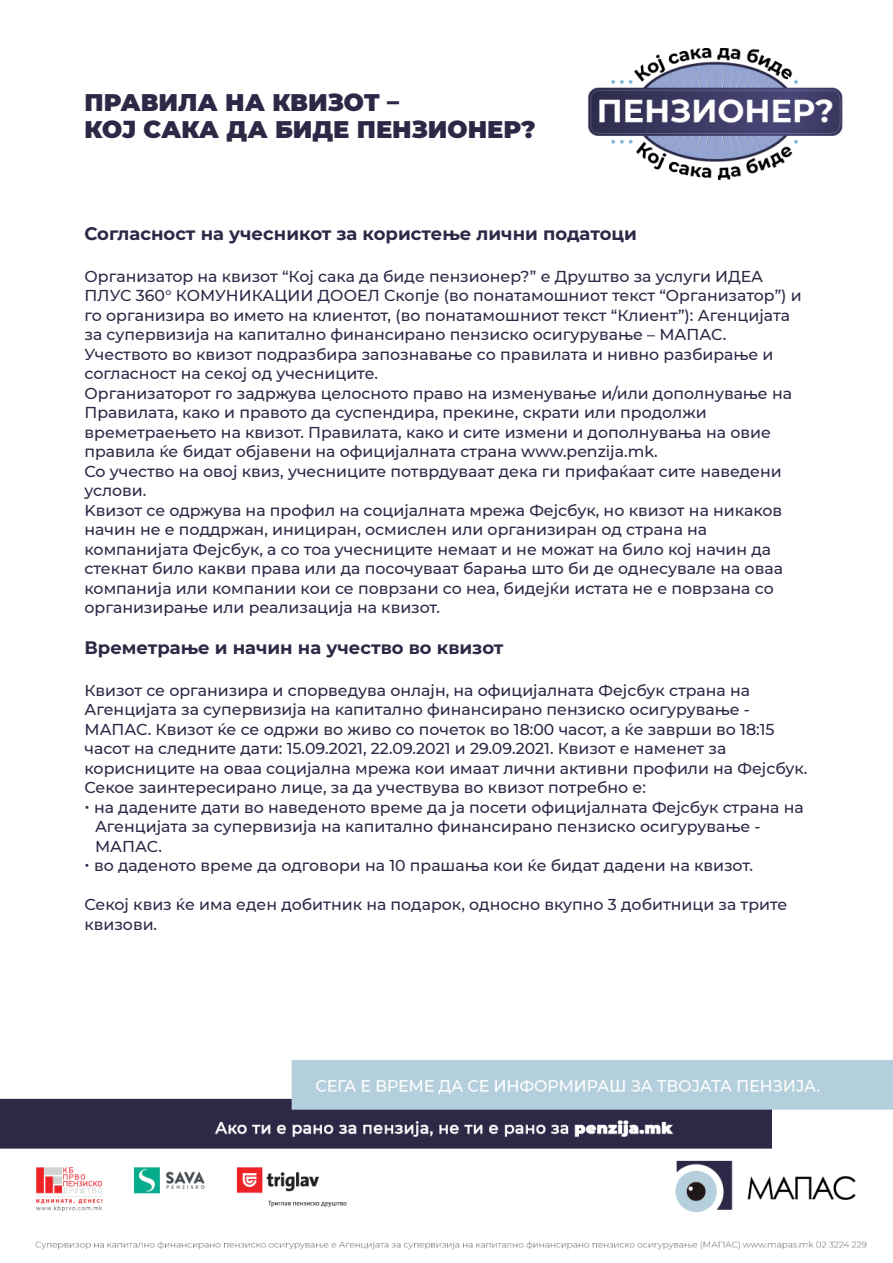
<style>
.page{position:relative;width:893px;height:1263px;background:#fff}
.page>*{position:absolute;margin:0;border:0;box-sizing:border-box;transform-origin:0 0}
.t1{font:900 24px/27px "Montserrat";color:#2c2947}
.t2{font:700 18px "Montserrat";color:#2c2947}
.t3{font:500 15.75px/19.5px "Montserrat";color:#2c2947}
</style>
<div class="page">
<img style="left:0;top:48px;width:893px;height:1202px">
<h1 class="t1" style="left:85px;top:87px;width:453px">ПРАВИЛА НА КВИЗОТ –<br>КОЈ САКА ДА БИДЕ ПЕНЗИОНЕР?</h1>
<p class="t2" style="left:85px;top:221px;width:554px">Согласност на учесникот за користење лични податоци</p>
<p class="t3" style="left:85px;top:266px;width:719px">Организатор на квизот “Кој сака да биде пензионер?” е Друштво за услуги ИДЕА ПЛУС 360° КОМУНИКАЦИИ ДООЕЛ Скопје (во понатамошниот текст “Организатор”) и го организира во името на клиентот, (во понатамошниот текст “Клиент”): Агенцијата за супервизија на капитално финансирано пензиско осигурување – МАПАС.<br>Учеството во квизот подразбира запознавање со правилата и нивно разбирање и согласност на секој од учесниците.<br>Организаторот го задржува целосното право на изменување и/или дополнување на Правилата, како и правото да суспендира, прекине, скрати или продолжи времетраењето на квизот. Правилата, како и сите измени и дополнувања на овие правила ќе бидат објавени на официјалната страна www.penzija.mk.<br>Со учество на овој квиз, учесниците потврдуваат дека ги прифаќаат сите наведени услови.<br>Kвизот се одржува на профил на социјалната мрежа Фејсбук, но квизот на никаков начин не е поддржан, инициран, осмислен или организиран од страна на компанијата Фејсбук, а со тоа учесниците немаат и не можат на било кој начин да стекнат било какви права или да посочуваат барања што би де однесувале на оваа компанија или компании кои се поврзани со неа, бидејќи истата не е поврзана со организирање или реализација на квизот.</p>
<p class="t2" style="left:85px;top:635px;width:420px">Времетрање и начин на учество во квизот</p>
<p class="t3" style="left:85px;top:680px;width:724px">Квизот се организира и спорведува онлајн, на официјалната Фејсбук страна на Агенцијата за супервизија на капитално финансирано пензиско осигурување - МАПАС. Квизот ќе се одржи во живо со почеток во 18:00 часот, а ќе заврши во 18:15 часот на следните дати: 15.09.2021, 22.09.2021 и 29.09.2021. Квизот е наменет за корисниците на оваа социјална мрежа кои имаат лични активни профили на Фејсбук.<br>Секое заинтересирано лице, за да учествува во квизот потребно е:</p>
<p class="t3" style="left:94px;top:797px;width:711px">на дадените дати во наведеното време да ја посети официјалната Фејсбук страна на Агенцијата за супервизија на капитално финансирано пензиско осигурување - МАПАС.<br>во даденото време да одговори на 10 прашања кои ќе бидат дадени на квизот.</p>
<p class="t3" style="left:85px;top:894px;width:704px">Секој квиз ќе има еден добитник на подарок, односно вкупно 3 добитници за трите квизови.</p>
</div>
